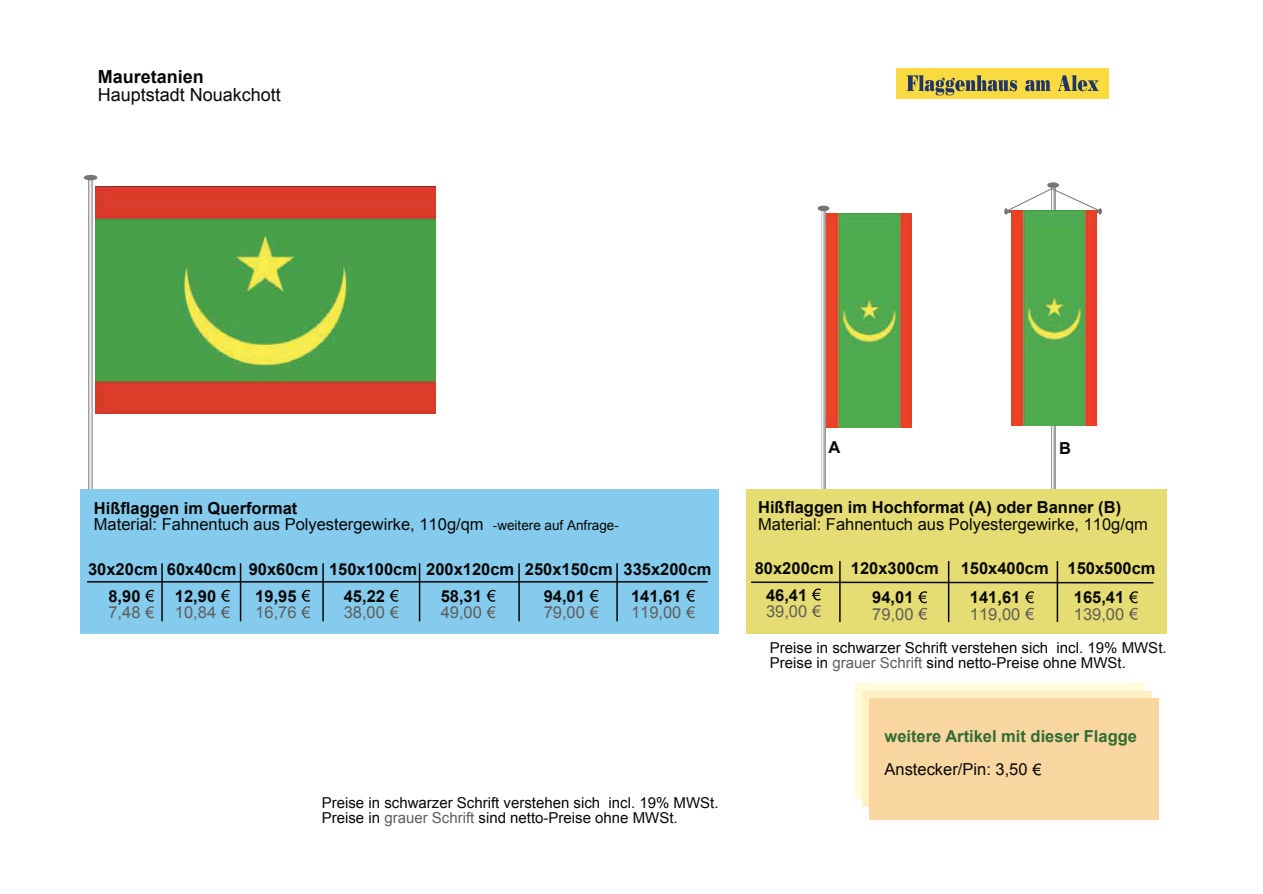
<style>
.page{position:relative;width:1263px;height:894px;background:#fff}
.page>*{position:absolute;margin:0;border:0;box-sizing:border-box;transform-origin:0 0}
.t1{font:18px "Arial";color:#080705}
.t2{font:700 18px "Arial";color:#080705}
.t3{font:700 16.5px/26.4px "Arial";color:#080705}
.t4{font:16.5px/16.5px "Arial";color:#080705}
.t5{font:16.5px "Arial";color:#605e5c}
.t6{font:700 16.5px "Arial";color:#326b35}
.t7{font:15px/15px "Arial";color:#080705}
.s1{font-weight:700}
.s2{font-size:13.5px}
.s3{color:#605e5c}
</style>
<div class="page">
<svg style="left:822px;top:211px;width:3px;height:278px"></svg>
<div style="left:818px;top:205px;width:11px;height:6px;border:2px solid #777574;border-radius:50%"></div>
<svg style="left:88px;top:180px;width:5px;height:309px;background:#c2c1c3"></svg>
<hr style="left:85px;top:175px;width:12px;height:4px;background:#a3a2a1;border-radius:50%">
<div style="left:84px;top:175px;width:13px;height:5px;border:2px solid #777574;border-radius:50%"></div>
<svg style="left:1051px;top:425px;width:4px;height:64px"></svg>
<div style="left:1047px;top:182px;width:12px;height:6px;border:2px solid #777574;border-radius:50%"></div>
<svg style="left:1004px;top:188px;width:98px;height:26px"></svg>
<div style="left:855px;top:682px;width:289px;height:116px;background:#fefbd8"></div>
<div style="left:862px;top:690px;width:290px;height:116px;background:#fef1c6"></div>
<div style="left:869px;top:698px;width:290px;height:121px;background:#fad7a1"></div>
<svg style="left:1032px;top:763px;width:9px;height:12px"></svg>
<div style="left:81px;top:489px;width:638px;height:144px;background:#85cbee"></div>
<hr style="left:87px;top:581px;width:621px;height:1px;background:#080705">
<hr style="left:161px;top:563px;width:2px;height:58px;background:#080705">
<hr style="left:240px;top:563px;width:1px;height:58px;background:#080705">
<hr style="left:322px;top:563px;width:2px;height:58px;background:#080705">
<hr style="left:419px;top:563px;width:1px;height:58px;background:#080705">
<hr style="left:518px;top:563px;width:2px;height:58px;background:#080705">
<hr style="left:616px;top:563px;width:2px;height:58px;background:#080705">
<svg style="left:145px;top:589px;width:9px;height:29px"></svg>
<svg style="left:221px;top:589px;width:9px;height:29px"></svg>
<svg style="left:301px;top:589px;width:9px;height:29px"></svg>
<svg style="left:487px;top:589px;width:9px;height:29px"></svg>
<svg style="left:590px;top:589px;width:8px;height:29px"></svg>
<svg style="left:686px;top:589px;width:9px;height:29px"></svg>
<svg style="left:390px;top:589px;width:9px;height:29px"></svg>
<div style="left:746px;top:489px;width:420px;height:144px;background:#e5dd73"></div>
<hr style="left:839px;top:560px;width:2px;height:61px;background:#080705">
<hr style="left:948px;top:560px;width:1px;height:61px;background:#080705">
<hr style="left:1057px;top:560px;width:1px;height:61px;background:#080705">
<svg style="left:751px;top:580px;width:403px;height:39px"></svg>
<div style="left:896px;top:68px;width:213px;height:31px;background:#f9db41"></div>
<svg style="left:907px;top:75px;width:110px;height:20px"></svg>
<svg style="left:1025px;top:80px;width:26px;height:11px"></svg>
<svg style="left:1058px;top:75px;width:41px;height:16px"></svg>
<img style="left:96px;top:186px;width:340px;height:227px">
<img style="left:827px;top:213px;width:85px;height:215px">
<img style="left:1011px;top:210px;width:85px;height:215px">
<p class="t2" style="left:98px;top:70px;width:108px">Mauretanien</p>
<p class="t1" style="left:98px;top:88px;width:185px">Hauptstadt Nouakchott</p>
<p class="t3" style="left:829px;top:435px;width:13px">A</p>
<p class="t3" style="left:1059px;top:436px;width:13px">B</p>
<p class="t4" style="left:94px;top:501px;width:526px"><span class="s1">Hißflaggen im Querformat<br></span>Material: Fahnentuch aus Polyestergewirke, 110g/qm <span class="s2">-weitere auf Anfrage-</span></p>
<p class="t3" style="left:344px;top:557px;width:369px;text-indent:-256px">30x20cm 60x40cm 90x60cm 150x100cm 200x120cm 250x150cm 335x200cm<br>45,22</p>
<p class="t5" style="left:344px;top:606px;width:43px">38,00</p>
<p class="t3" style="left:108px;top:584px;width:34px">8,90</p>
<p class="t5" style="left:108px;top:606px;width:34px">7,48</p>
<p class="t3" style="left:175px;top:584px;width:43px">12,90</p>
<p class="t5" style="left:175px;top:606px;width:43px">10,84</p>
<p class="t3" style="left:255px;top:584px;width:43px">19,95</p>
<p class="t5" style="left:255px;top:606px;width:43px">16,76</p>
<p class="t3" style="left:441px;top:584px;width:43px">58,31</p>
<p class="t5" style="left:441px;top:606px;width:43px">49,00</p>
<p class="t3" style="left:544px;top:584px;width:43px">94,01</p>
<p class="t5" style="left:544px;top:606px;width:43px">79,00</p>
<p class="t3" style="left:631px;top:584px;width:52px">141,61</p>
<p class="t5" style="left:631px;top:606px;width:52px">119,00</p>
<p class="t3" style="left:758px;top:496px;width:364px">Hißflaggen im Hochformat (A) oder Banner (B)</p>
<p class="t4" style="left:758px;top:517px;width:391px">Material: Fahnentuch aus Polyestergewirke, 110g/qm</p>
<p class="t3" style="left:755px;top:556px;width:186px">80x200cm 120x300cm</p>
<p class="t3" style="left:961px;top:556px;width:196px">150x400cm 150x500cm</p>
<p class="t3" style="left:872px;top:585px;width:43px">94,01</p>
<p class="t5" style="left:872px;top:607px;width:43px">79,00</p>
<p class="t3" style="left:766px;top:582px;width:43px">46,41</p>
<p class="t5" style="left:766px;top:604px;width:43px">39,00</p>
<p class="t3" style="left:970px;top:585px;width:52px">141,61</p>
<p class="t5" style="left:970px;top:607px;width:52px">119,00</p>
<p class="t3" style="left:1074px;top:585px;width:52px">165,41</p>
<p class="t5" style="left:1074px;top:607px;width:52px">139,00</p>
<p class="t7" style="left:770px;top:641px;width:398px">Preise in schwarzer Schrift verstehen sich incl. 19% MWSt.<br>Preise in <span class="s3">grauer Schrift</span> sind netto-Preise ohne MWSt.</p>
<p class="t6" style="left:884px;top:730px;width:254px">weitere Artikel mit dieser Flagge</p>
<p class="t4" style="left:884px;top:762px;width:145px">Anstecker/Pin: 3,50</p>
<p class="t7" style="left:322px;top:796px;width:398px">Preise in schwarzer Schrift verstehen sich incl. 19% MWSt.<br>Preise in <span class="s3">grauer Schrift</span> sind netto-Preise ohne MWSt.</p>
</div>
